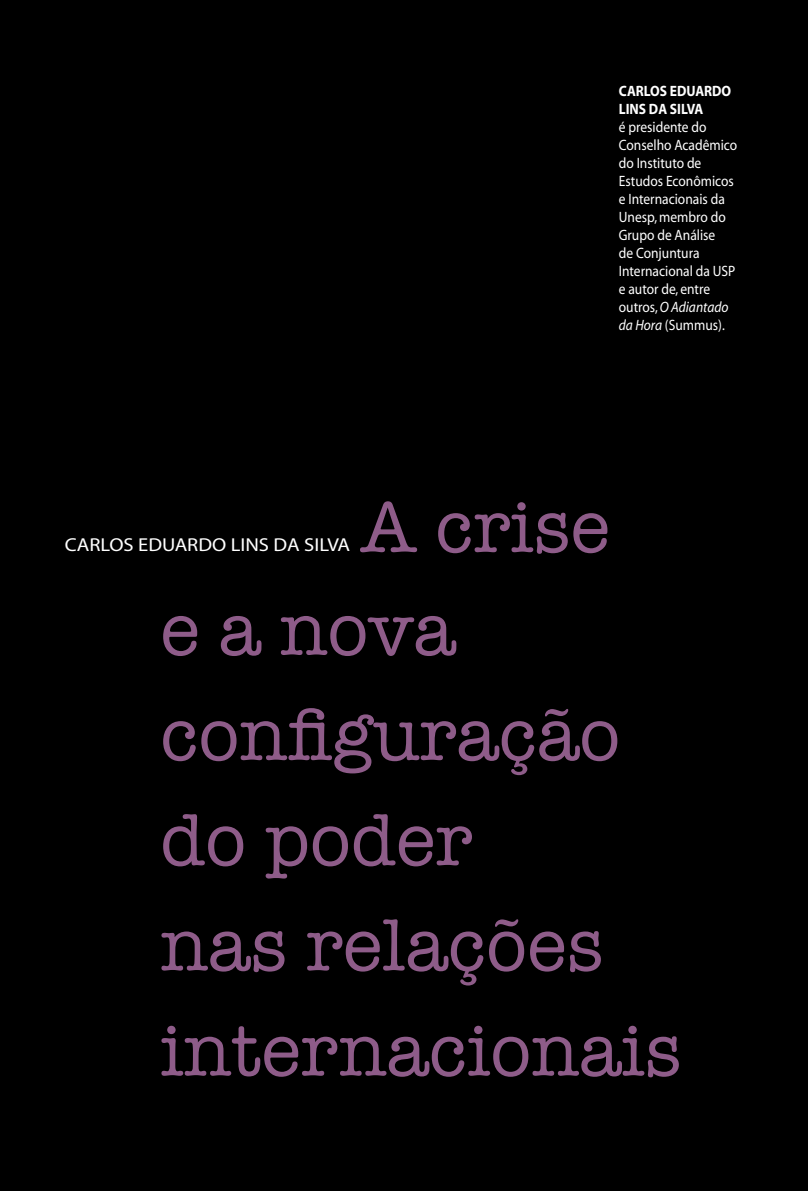
<style>
.page{position:relative;width:808px;height:1191px;background:#000}
.page>*{position:absolute;margin:0;border:0;box-sizing:border-box;transform-origin:0 0}
.t1{font:75px/104.7px "American Typewriter";color:#8e5c89}
.t2{font:18.75px "Myriad";color:#fff;scale:1.1 1}
.t3{font:15px/18px "Myriad";color:#fff;scale:.9 1}
.t4{font:700 15px/18px "Myriad";color:#fff;scale:.9 1}
.s1{font-style:italic}
</style>
<div class="page">
<p class="t4" style="left:619px;top:82px;width:126px">CARLOS EDUARDO<br>LINS DA SILVA</p>
<p class="t3" style="left:619px;top:119px;width:133px">é presidente do<br>Conselho Acadêmico do Instituto de<br>Estudos Econômicos e Internacionais da<br>Unesp, membro do<br>Grupo de Análise<br>de Conjuntura<br>Internacional da USP e autor de, entre outros, <span class="s1">O Adiantado da Hora</span> (Summus).</p>
<h1 class="t1" style="left:160px;top:475px;width:523px;text-indent:200px">A crise<br>e a nova configuração do poder<br>nas relações internacionais</h1>
<p class="t2" style="left:65px;top:536px;width:261px">Carlos Eduardo Lins da Silva</p>
</div>
